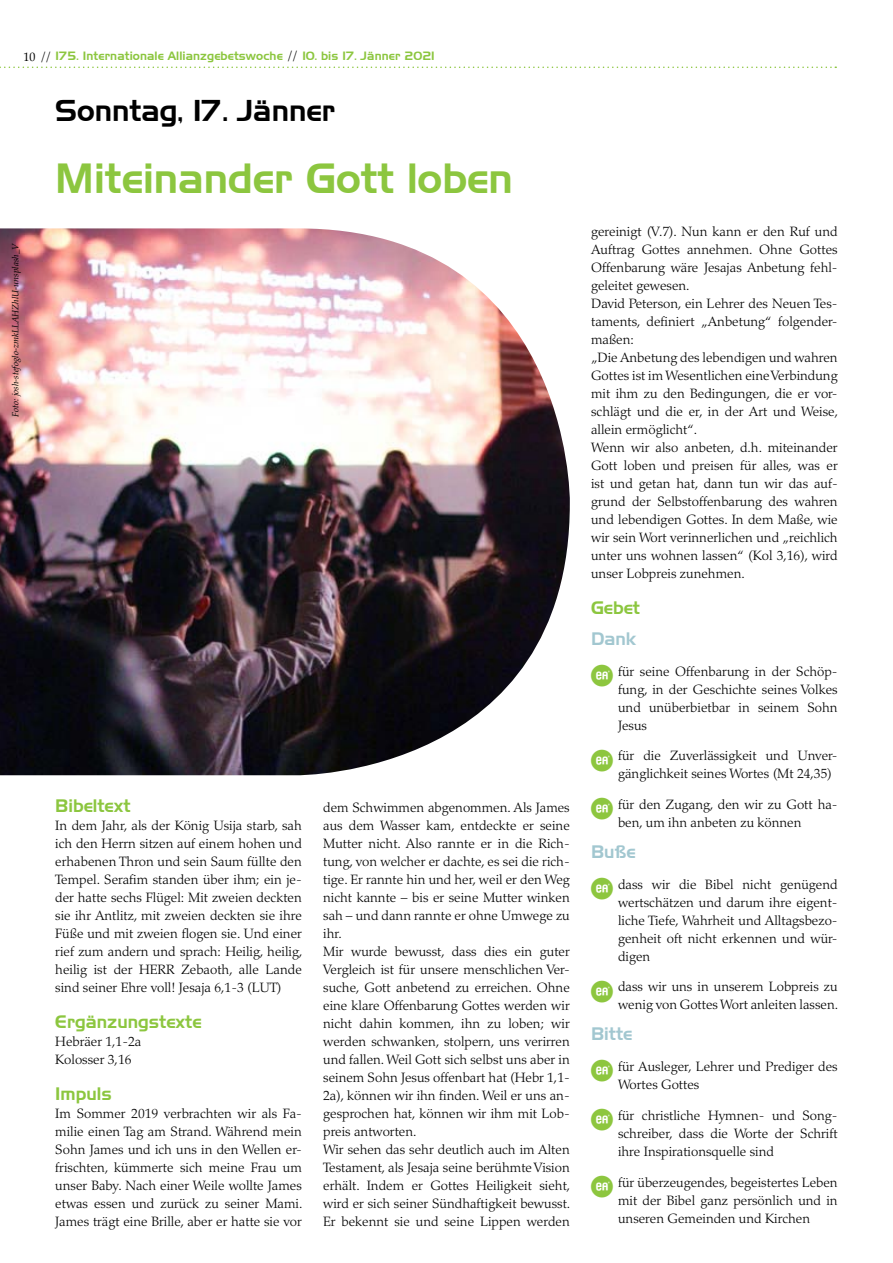
<style>
.page{position:relative;width:893px;height:1263px;background:#fff}
.page>*{position:absolute;margin:0;border:0;box-sizing:border-box;transform-origin:0 0}
.t1{font:42px "Slicker";color:#8cc63f}
.t2{font:30px "Slicker";color:#000}
.t3{font:18px "Slicker";color:#8cc63f}
.t4{font:18px "Slicker";color:#a2c7d0}
.t5{font:300 13.5px/18px "Palatino LT Std";color:#000}
.t6{font:12px "Slicker";letter-spacing:.01em;color:#8cc63f}
.t7{font:italic 9px "Palatino LT Std";color:#000}
.s1{font-family:"Palatino";color:#000}
</style>
<div class="page">
<img style="left:0;top:228px;width:570px;height:547px">
<svg style="left:0;top:67px;width:836px;height:1px"></svg>
<p class="t6" style="left:23px;top:49px;width:413px"><span class="s1">10 //</span> 175. Internationale Allianzgebetswoche <span class="s1">//</span> 10. bis 17. Jänner 2021</p>
<p class="t7" style="left:10px;top:417px;width:175px;rotate:-90deg">Foto: josh-stefoglo-zmkLLAHZhlU-unsplash_V</p>
<h2 class="t2" style="left:55px;top:94px;width:282px">Sonntag, 17. Jänner</h2>
<h1 class="t1" style="left:55px;top:155px;width:459px">Miteinander Gott loben</h1>
<h3 class="t3" style="left:55px;top:796px;width:77px">Bibeltext</h3>
<p class="t5" style="left:55px;top:817px;width:249px;text-align:justify">In dem Jahr, als der König Usija starb, sah ich den Herrn sitzen auf einem hohen und erhabenen Thron und sein Saum füllte den Tempel. Serafim standen über ihm; ein je&shy;der hatte sechs Flügel: Mit zweien deckten sie ihr Antlitz, mit zweien deckten sie ihre Füße und mit zweien flogen sie. Und einer rief zum andern und sprach: Heilig, heilig, heilig ist der HERR Zebaoth, alle Lande sind seiner Ehre voll! Jesaja 6,1-3 (LUT)</p>
<h3 class="t3" style="left:55px;top:1012px;width:148px">Ergänzungstexte</h3>
<p class="t5" style="left:55px;top:1033px;width:88px">Hebräer 1,1-2a<br>Kolosser 3,16</p>
<h3 class="t3" style="left:55px;top:1084px;width:58px">Impuls</h3>
<p class="t5" style="left:55px;top:1105px;width:249px;text-align:justify">Im Sommer 2019 verbrachten wir als Fa&shy;milie einen Tag am Strand. Während mein Sohn James und ich uns in den Wellen er&shy;frischten, kümmerte sich meine Frau um unser Baby. Nach einer Weile wollte James etwas essen und zurück zu seiner Mami.<br>James trägt eine Brille, aber er hatte sie vor</p>
<p class="t5" style="left:323px;top:799px;width:249px">dem Schwimmen abgenommen. Als James aus dem Wasser kam, entdeckte er seine Mutter nicht. Also rannte er in die Rich&shy;tung, von welcher er dachte, es sei die rich&shy;tige. Er rannte hin und her, weil er den Weg nicht kannte – bis er seine Mutter winken sah – und dann rannte er ohne Umwege zu ihr.<br>Mir wurde bewusst, dass dies ein guter Vergleich ist für unsere menschlichen Ver&shy;suche, Gott anbetend zu erreichen. Ohne eine klare Offenbarung Gottes werden wir nicht dahin kommen, ihn zu loben; wir werden schwanken, stolpern, uns verirren und fallen. Weil Gott sich selbst uns aber in seinem Sohn Jesus offenbart hat (Hebr 1,1- 2a), können wir ihn finden. Weil er uns an&shy;gesprochen hat, können wir ihm mit Lob&shy;preis antworten.<br>Wir sehen das sehr deutlich auch im Alten Testament, als Jesaja seine berühmte Vision erhält. Indem er Gottes Heiligkeit sieht, wird er sich seiner Sündhaftigkeit bewusst.<br>Er bekennt sie und seine Lippen werden</p>
<p class="t5" style="left:591px;top:223px;width:249px">gereinigt (V.7). Nun kann er den Ruf und Auftrag Gottes annehmen. Ohne Gottes Offenbarung wäre Jesajas Anbetung fehl&shy;geleitet gewesen.<br>David Peterson, ein Lehrer des Neuen Tes&shy;taments, definiert „Anbetung“ folgender&shy;maßen:<br>„Die Anbetung des lebendigen und wahren Gottes ist im Wesentlichen eine Verbindung mit ihm zu den Bedingungen, die er vor&shy;schlägt und die er, in der Art und Weise, allein ermöglicht“.<br>Wenn wir also anbeten, d.h. miteinander Gott loben und preisen für alles, was er ist und getan hat, dann tun wir das auf&shy;grund der Selbstoffenbarung des wahren und lebendigen Gottes. In dem Maße, wie wir sein Wort verinnerlichen und „reichlich unter uns wohnen lassen“ (Kol 3,16), wird unser Lobpreis zunehmen.</p>
<h3 class="t3" style="left:591px;top:598px;width:51px">Gebet</h3>
<h3 class="t4" style="left:591px;top:628px;width:47px">Dank</h3>
<p class="t5" style="left:618px;top:662px;width:221px;text-align:justify">für seine Offenbarung in der Schöp&shy;fung, in der Geschichte seines Volkes und unüberbietbar in seinem Sohn Jesus</p>
<p class="t5" style="left:618px;top:747px;width:221px">für die Zuverlässigkeit und Unver&shy;gänglichkeit seines Wortes (Mt 24,35)</p>
<p class="t5" style="left:618px;top:796px;width:221px">für den Zugang, den wir zu Gott ha&shy;ben, um ihn anbeten zu können</p>
<h3 class="t4" style="left:591px;top:841px;width:46px">Buße</h3>
<p class="t5" style="left:618px;top:875px;width:221px;text-align:justify">dass wir die Bibel nicht genügend wertschätzen und darum ihre eigent&shy;liche Tiefe, Wahrheit und Alltagsbezo&shy;genheit oft nicht erkennen und wür&shy;digen</p>
<p class="t5" style="left:618px;top:978px;width:222px">dass wir uns in unserem Lobpreis zu wenig von Gottes Wort anleiten lassen.</p>
<h3 class="t4" style="left:591px;top:1024px;width:43px">Bitte</h3>
<p class="t5" style="left:618px;top:1058px;width:221px">für Ausleger, Lehrer und Prediger des<br>Wortes Gottes</p>
<p class="t5" style="left:618px;top:1106px;width:221px;text-align:justify">für christliche Hymnen- und Song&shy;schreiber, dass die Worte der Schrift ihre Inspirationsquelle sind</p>
<p class="t5" style="left:618px;top:1173px;width:221px;text-align:justify">für überzeugendes, begeistertes Leben mit der Bibel ganz persönlich und in unseren Gemeinden und Kirchen</p>
</div>
